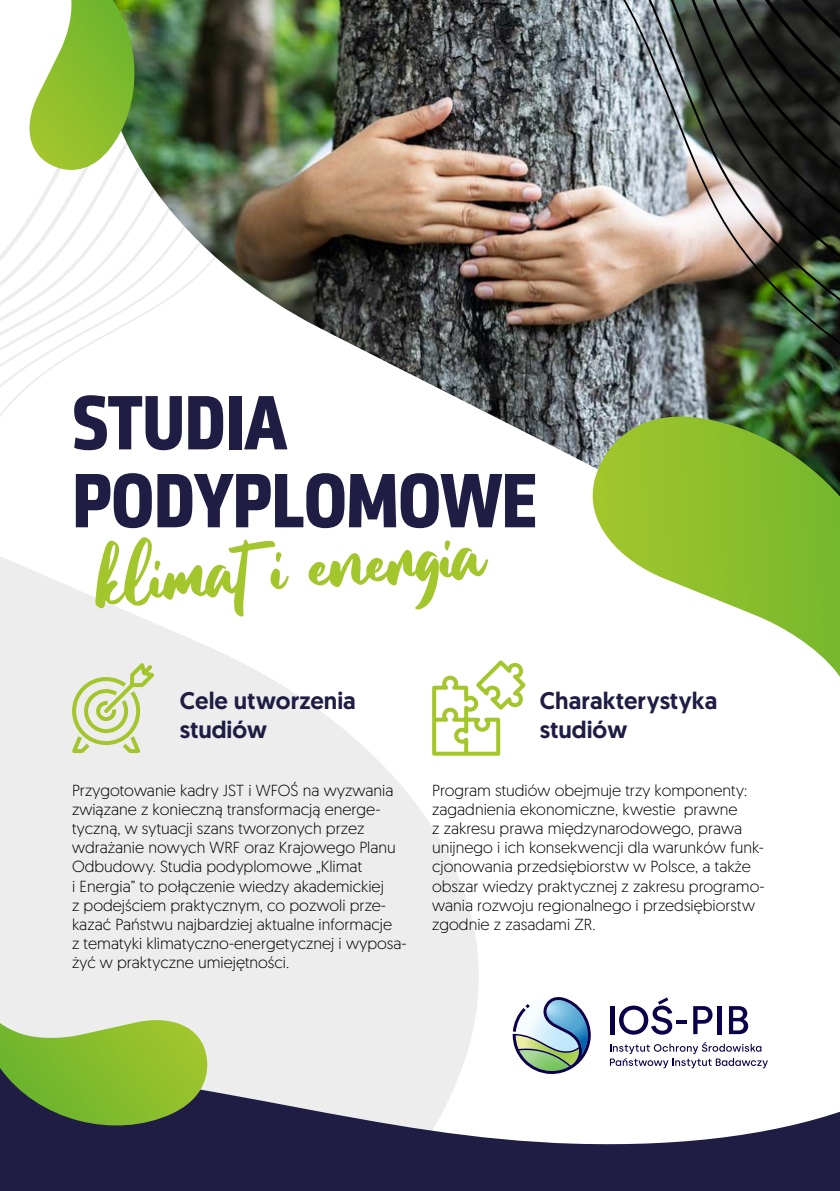
<style>
.page{position:relative;width:840px;height:1191px;background:#fff}
.page>*{position:absolute;margin:0;border:0;box-sizing:border-box;transform-origin:0 0}
.t1{font:125.4px "Beattingvile";color:#a2c62c}
.t2{font:700 77.8px/77.8px "Sentico Sans DT Cond";letter-spacing:-.01em;color:#1f1d43}
.t3{font:500 24px/28.8px "Geomanist";color:#1f1d43}
.t4{font:300 16px/19.2px "Geomanist";color:#000}
</style>
<div class="page">
<svg style="left:0;top:578px;width:379px;height:477px;background:#efefef"></svg>
<svg style="left:0;top:1055px;width:839px;height:136px;fill:#1f1d43"></svg>
<svg style="left:0;top:175px;width:97px;height:242px"></svg>
<div style="left:509px;top:997px;width:84px;height:79px;background:#fff"></div>
<svg style="left:523px;top:1062px;width:57px;height:12px"></svg>
<svg style="left:609px;top:1062px;width:158px;height:6px"></svg>
<svg style="left:68px;top:659px;width:92px;height:96px;background:#dbe3bf"></svg>
<img style="left:97px;top:0;width:280px;height:357px">
<svg style="left:29px;top:0;width:106px;height:175px"></svg>
<svg style="left:0;top:1020px;width:210px;height:109px;background:#7ea543"></svg>
<img style="left:379px;top:0;width:460px;height:1062px">
<h2 class="t2" style="left:72px;top:383px;width:467px">STUDIA<br>PODYPLOMOWE</h2>
<h1 class="t1" style="left:91px;top:520px;width:391px;rotate:-4deg">klimat i energia</h1>
<h3 class="t3" style="left:180px;top:686px;width:177px">Cele utworzenia studiów</h3>
<p class="t4" style="left:72px;top:779px;width:336px">Przygotowanie kadry JST i WFOŚ na wyzwania związane z konieczną transformacją energe&shy;tyczną, w sytuacji szans tworzonych przez wdrażanie nowych WRF oraz Krajowego Planu Odbudowy. Studia podyplomowe „Klimat<br>i Energia” to połączenie wiedzy akademickiej<br>z podejściem praktycznym, co pozwoli prze&shy;kazać Państwu najbardziej aktualne informacje<br>z tematyki klimatyczno-energetycznej i wyposa&shy;żyć w praktyczne umiejętności.</p>
<h3 class="t3" style="left:539px;top:686px;width:179px">Charakterystyka studiów</h3>
<p class="t4" style="left:432px;top:779px;width:334px">Program studiów obejmuje trzy komponenty: zagadnienia ekonomiczne, kwestie prawne<br>z zakresu prawa międzynarodowego, prawa unijnego i ich konsekwencji dla warunków funk&shy;cjonowania przedsiębiorstw w Polsce, a także obszar wiedzy praktycznej z zakresu programo&shy;wania rozwoju regionalnego i przedsiębiorstw zgodnie z zasadami ZR.</p>
</div>
